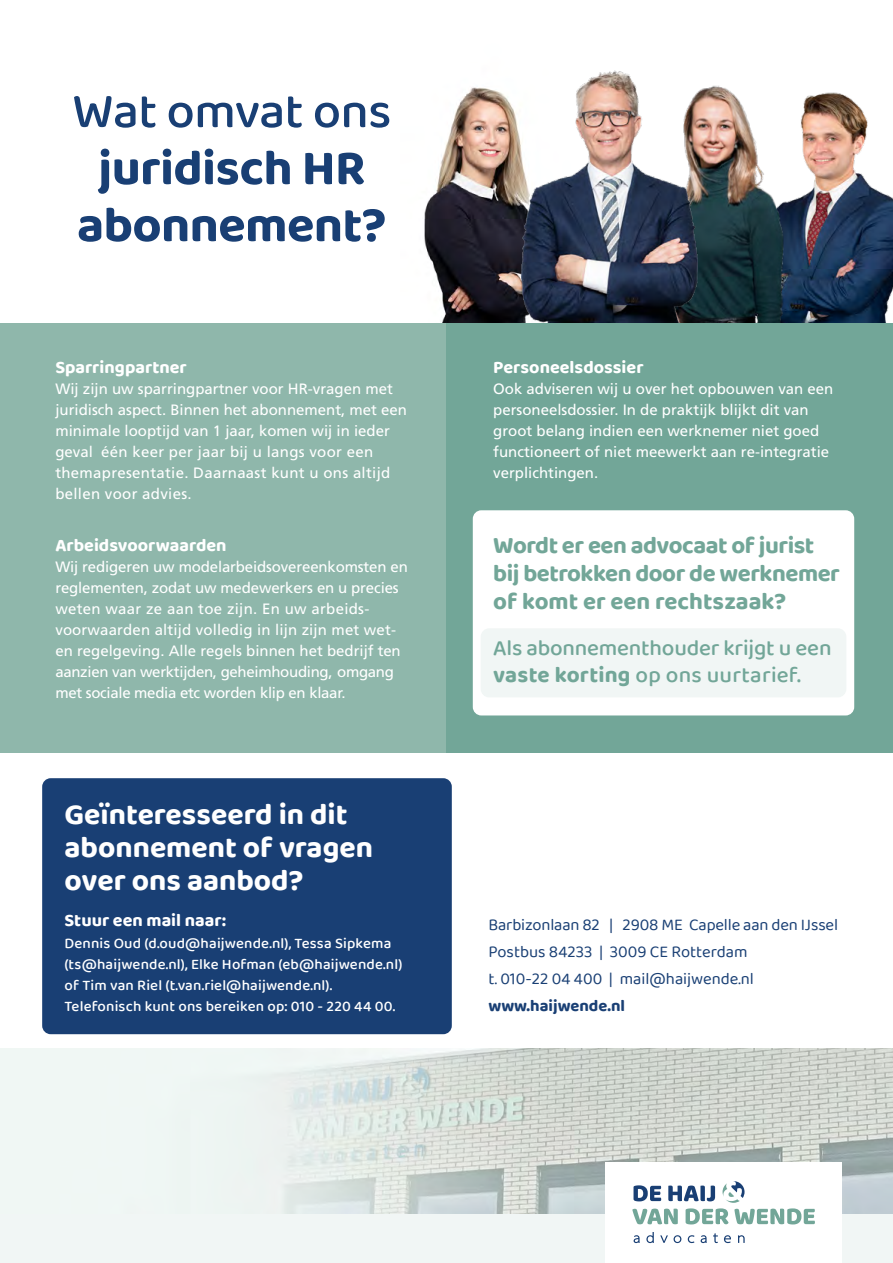
<style>
.page{position:relative;width:893px;height:1263px;background:#fff}
.page>*{position:absolute;margin:0;border:0;box-sizing:border-box;transform-origin:0 0}
.t1{font:700 50.4px/57px "Baloo 2";letter-spacing:-.01em;color:#193f74;text-align:center}
.t2{font:500 50.4px "Baloo 2";letter-spacing:-.01em;color:#193f74}
.t3{font:700 30px/33px "Baloo 2";color:#fff}
.t4{font:700 24px/28.5px "Baloo 2";letter-spacing:-.02em;color:#72a698}
.t5{font:500 22.5px/27px "Baloo 2";letter-spacing:-.01em;color:#72a698}
.t6{font:700 18px "Baloo 2";color:#fff}
.t7{font:16.5px/27px "Baloo 2";letter-spacing:-.01em;color:#193f74}
.t8{font:700 16.5px "Baloo 2";color:#193f74}
.t9{font:15px/21px "Frutiger LT Std";color:#fff}
.t10{font:500 15px/21px "Baloo 2";letter-spacing:.01em;color:#fff}
.s1{font-weight:700}
</style>
<div class="page">
<img style="left:806px;top:92px;width:87px;height:231px">
<img style="left:698px;top:85px;width:108px;height:238px">
<img style="left:424px;top:87px;width:98px;height:236px">
<img style="left:522px;top:71px;width:176px;height:252px">
<img style="left:0;top:1049px;width:893px;height:166px">
<div style="left:0;top:323px;width:446px;height:430px;background:#8fb7ab"></div>
<div style="left:446px;top:323px;width:447px;height:430px;background:#72a698"></div>
<div style="left:0;top:1215px;width:893px;height:48px;background:#f1f6f5"></div>
<div style="left:605px;top:1162px;width:237px;height:101px;background:#fff"></div>
<svg style="left:634px;top:1235px;width:6px;height:8px"></svg>
<svg style="left:646px;top:1232px;width:8px;height:11px"></svg>
<svg style="left:660px;top:1235px;width:8px;height:8px"></svg>
<svg style="left:674px;top:1235px;width:7px;height:8px"></svg>
<svg style="left:688px;top:1235px;width:6px;height:8px"></svg>
<svg style="left:701px;top:1235px;width:6px;height:8px"></svg>
<svg style="left:713px;top:1233px;width:5px;height:10px"></svg>
<svg style="left:724px;top:1235px;width:7px;height:8px"></svg>
<svg style="left:738px;top:1235px;width:7px;height:8px"></svg>
<svg style="left:632px;top:1181px;width:183px;height:43px"></svg>
<div style="left:42px;top:778px;width:410px;height:256px;background:#193f74;border-radius:9px"></div>
<div style="left:473px;top:510px;width:381px;height:205px;background:#fff;border-radius:9px"></div>
<div style="left:481px;top:628px;width:365px;height:69px;background:#f1f6f5;border-radius:9px"></div>
<h1 class="t2" style="left:72px;top:75px;width:321px">Wat omvat ons</h1>
<h1 class="t1" style="left:77px;top:138px;width:311px">juridisch HR abonnement?</h1>
<p class="t6" style="left:55px;top:356px;width:133px">Sparringpartner</p>
<p class="t9" style="left:55px;top:378px;width:353px">Wij zijn uw sparringpartner voor HR-vragen met juridisch aspect. Binnen het abonnement, met een minimale looptijd van 1 jaar, komen wij in ieder geval één keer per jaar bij u langs voor een themapresentatie. Daarnaast kunt u ons altijd bellen voor advies.</p>
<p class="t6" style="left:55px;top:535px;width:173px">Arbeidsvoorwaarden</p>
<p class="t9" style="left:55px;top:557px;width:354px">Wij redigeren uw modelarbeidsovereenkomsten en reglementen, zodat uw medewerkers en u precies weten waar ze aan toe zijn. En uw arbeids&shy;voorwaarden altijd volledig in lijn zijn met wet&shy;en regelgeving. Alle regels binnen het bedrijf ten aanzien van werktijden, geheimhouding, omgang met sociale media etc worden klip en klaar.</p>
<h2 class="t3" style="left:64px;top:797px;width:310px">Geïnteresseerd in dit abonnement of vragen over ons aanbod?</h2>
<p class="t6" style="left:64px;top:909px;width:163px">Stuur een mail naar:</p>
<p class="t10" style="left:64px;top:934px;width:339px">Dennis Oud (d.oud@haijwende.nl), Tessa Sipkema (ts@haijwende.nl), Elke Hofman (eb@haijwende.nl) of Tim van Riel (t.van.riel@haijwende.nl).<br>Telefonisch kunt ons bereiken op: 010 - 220 44 00.</p>
<p class="t6" style="left:493px;top:356px;width:152px">Personeelsdossier</p>
<p class="t9" style="left:493px;top:378px;width:342px">Ook adviseren wij u over het opbouwen van een personeelsdossier. In de praktijk blijkt dit van groot belang indien een werknemer niet goed functioneert of niet meewerkt aan re-integratie verplichtingen.</p>
<h3 class="t4" style="left:493px;top:530px;width:348px">Wordt er een advocaat of jurist bij betrokken door de werknemer of komt er een rechtszaak?</h3>
<h3 class="t5" style="left:493px;top:635px;width:340px">Als abonnementhouder krijgt u een <span class="s1">vaste korting</span> op ons uurtarief.</h3>
<p class="t7" style="left:488px;top:912px;width:351px">Barbizonlaan 82 | 2908 ME Capelle aan den IJssel<br>Postbus 84233 | 3009 CE Rotterdam<br>t. 010-22 04 400 | mail@haijwende.nl</p>
<p class="t8" style="left:488px;top:996px;width:138px">www.haijwende.nl</p>
</div>
